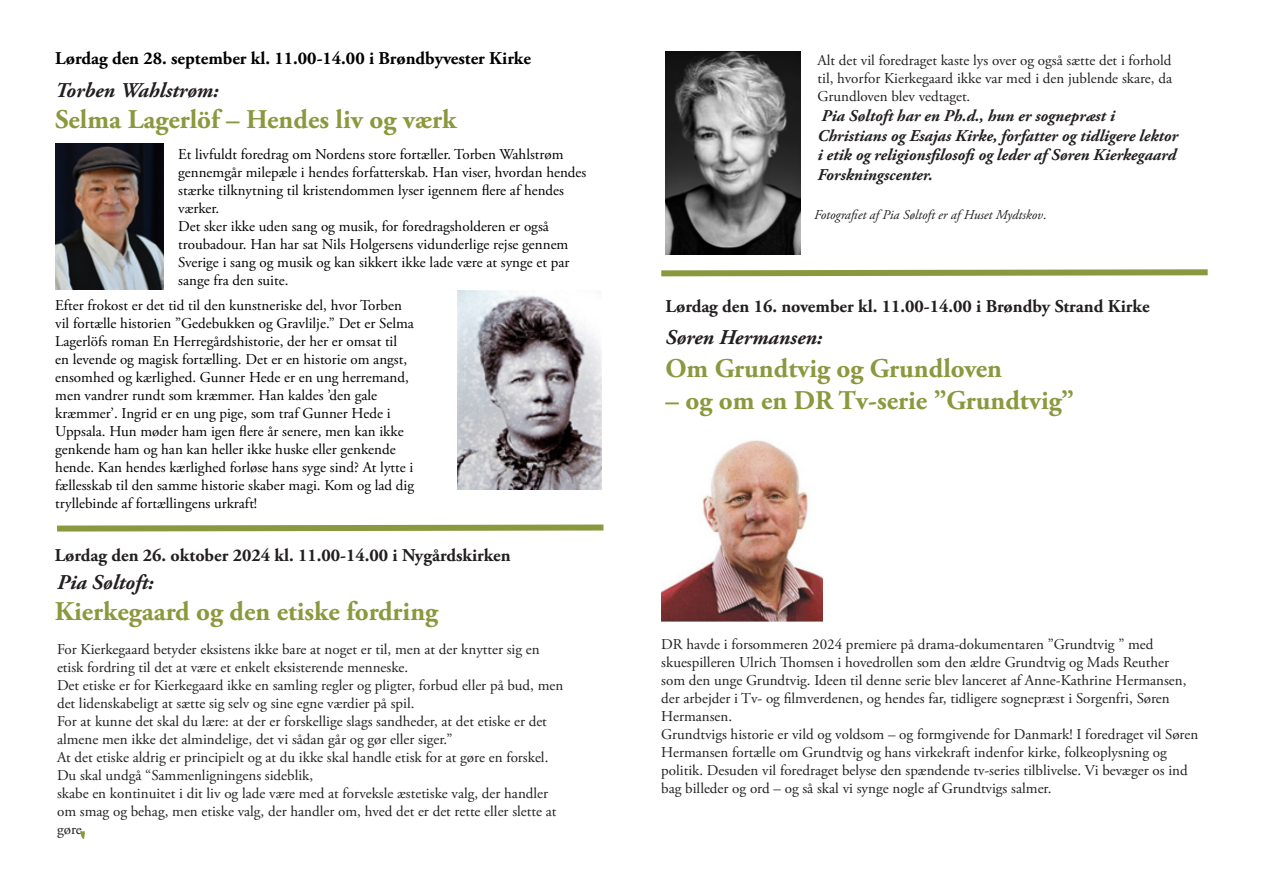
<style>
.page{position:relative;width:1263px;height:893px;background:#fff}
.page>*{position:absolute;margin:0;border:0;box-sizing:border-box;transform-origin:0 0}
.t1{font:700 27px "Adobe Garamond Pro";color:#8b983d}
.t2{font:italic 700 21px "Adobe Garamond Pro";color:#231f20}
.t3{font:700 18px "Adobe Garamond Pro";color:#231f20}
.t4{font:700 18px "Adobe Garamond Pro";color:#000}
.t5{font:italic 700 16.5px/19.8px "Adobe Garamond Pro";color:#231f20}
.t6{font:15px/18px "Adobe Garamond Pro";color:#231f20}
.t7{font:15px/18px "Adobe Garamond Pro";color:#000}
.t8{font:italic 13.5px "Adobe Garamond Pro";color:#231f20}
.s1{font-style:normal}
</style>
<div class="page">
<img style="left:665px;top:52px;width:135px;height:203px">
<img style="left:661px;top:440px;width:162px;height:181px">
<svg style="left:57px;top:524px;width:547px;height:8px;background:#a7b16d"></svg>
<svg style="left:80px;top:831px;width:5px;height:8px"></svg>
<svg style="left:661px;top:269px;width:547px;height:8px;background:#a7b16d"></svg>
<img style="left:55px;top:144px;width:109px;height:146px">
<img style="left:458px;top:290px;width:143px;height:199px">
<p class="t4" style="left:55px;top:48px;width:477px">Lørdag den 28. september kl. 11.00-14.00 i Brøndbyvester Kirke</p>
<h2 class="t2" style="left:55px;top:78px;width:165px">Torben Wahlstrøm:</h2>
<h1 class="t1" style="left:55px;top:104px;width:403px">Selma Lagerlöf – Hendes liv og værk</h1>
<p class="t7" style="left:178px;top:146px;width:410px">Et livfuldt foredrag om Nordens store fortæller. Torben Wahlstrøm gennemgår milepæle i hendes forfatterskab. Han viser, hvordan hendes stærke tilknytning til kristendommen lyser igennem flere af hendes værker.<br>Det sker ikke uden sang og musik, for foredragsholderen er også troubadour. Han har sat Nils Holgersens vidunderlige rejse gennem Sverige i sang og musik og kan sikkert ikke lade være at synge et par sange fra den suite.</p>
<p class="t7" style="left:55px;top:297px;width:360px">Efter frokost er det tid til den kunstneriske del, hvor Torben vil fortælle historien ”Gedebukken og Gravlilje.” Det er Selma Lagerlöfs roman En Herregårdshistorie, der her er omsat til en levende og magisk fortælling. Det er en historie om angst, ensomhed og kærlighed. Gunner Hede er en ung herremand, men vandrer rundt som kræmmer. Han kaldes ’den gale kræmmer’. Ingrid er en ung pige, som traf Gunner Hede i Uppsala. Hun møder ham igen flere år senere, men kan ikke genkende ham og han kan heller ikke huske eller genkende hende. Kan hendes kærlighed forløse hans syge sind? At lytte i fællesskab til den samme historie skaber magi. Kom og lad dig tryllebinde af fortællingens urkraft!</p>
<p class="t3" style="left:55px;top:545px;width:457px">Lørdag den 26. oktober 2024 kl. 11.00-14.00 i Nygårdskirken</p>
<h2 class="t2" style="left:57px;top:570px;width:98px">Pia Søltoft:</h2>
<h1 class="t1" style="left:55px;top:596px;width:385px">Kierkegaard og den etiske fordring</h1>
<p class="t6" style="left:57px;top:640px;width:508px">For Kierkegaard betyder eksistens ikke bare at noget er til, men at der knytter sig en etisk fordring til det at være et enkelt eksisterende menneske.<br>Det etiske er for Kierkegaard ikke en samling regler og pligter, forbud eller på bud, men det lidenskabeligt at sætte sig selv og sine egne værdier på spil.<br>For at kunne det skal du lære: at der er forskellige slags sandheder, at det etiske er det almene men ikke det almindelige, det vi sådan går og gør eller siger.”<br>At det etiske aldrig er principielt og at du ikke skal handle etisk for at gøre en forskel.<br>Du skal undgå “Sammenligningens sideblik,<br>skabe en kontinuitet i dit liv og lade være med at forveksle æstetiske valg, der handler om smag og behag, men etiske valg, der handler om, hved det er det rette eller slette at gøre.</p>
<p class="t6" style="left:817px;top:52px;width:356px;text-align:justify">Alt det vil foredraget kaste lys over og også sætte det i forhold til, hvorfor Kierkegaard ikke var med i den jublende skare, da Grundloven blev vedtaget.</p>
<p class="t5" style="left:817px;top:106px;width:362px">Pia Søltoft har en Ph.d., hun er sognepræst i Christians og Esajas Kirke, forfatter og tidligere lektor i etik og religionsfilosofi og leder af Søren Kierkegaard Forskningscenter.</p>
<p class="t8" style="left:814px;top:207px;width:234px">Fotografiet af Pia Søltoft er af Huset Mydtskov<span class="s1">.</span></p>
<p class="t3" style="left:665px;top:296px;width:485px">Lørdag den 16. november kl. 11.00-14.00 i Brøndby Strand Kirke</p>
<h2 class="t2" style="left:665px;top:325px;width:158px">Søren Hermansen:</h2>
<h1 class="t1" style="left:665px;top:352px;width:338px">Om Grundtvig og Grundloven</h1>
<h1 class="t1" style="left:665px;top:385px;width:410px">– og om en DR Tv-serie ”Grundtvig”</h1>
<p class="t6" style="left:661px;top:636px;width:538px">DR havde i forsommeren 2024 premiere på drama-dokumentaren ”Grundtvig ” med skuespilleren Ulrich Thomsen i hovedrollen som den ældre Grundtvig og Mads Reuther<br>som den unge Grundtvig. Ideen til denne serie blev lanceret af Anne-Kathrine Hermansen, der arbejder i Tv- og filmverdenen, og hendes far, tidligere sognepræst i Sorgenfri, Søren Hermansen.<br>Grundtvigs historie er vild og voldsom – og formgivende for Danmark! I foredraget vil Søren Hermansen fortælle om Grundtvig og hans virkekraft indenfor kirke, folkeoplysning og politik. Desuden vil foredraget belyse den spændende tv-series tilblivelse. Vi bevæger os ind bag billeder og ord – og så skal vi synge nogle af Grundtvigs salmer.</p>
</div>
